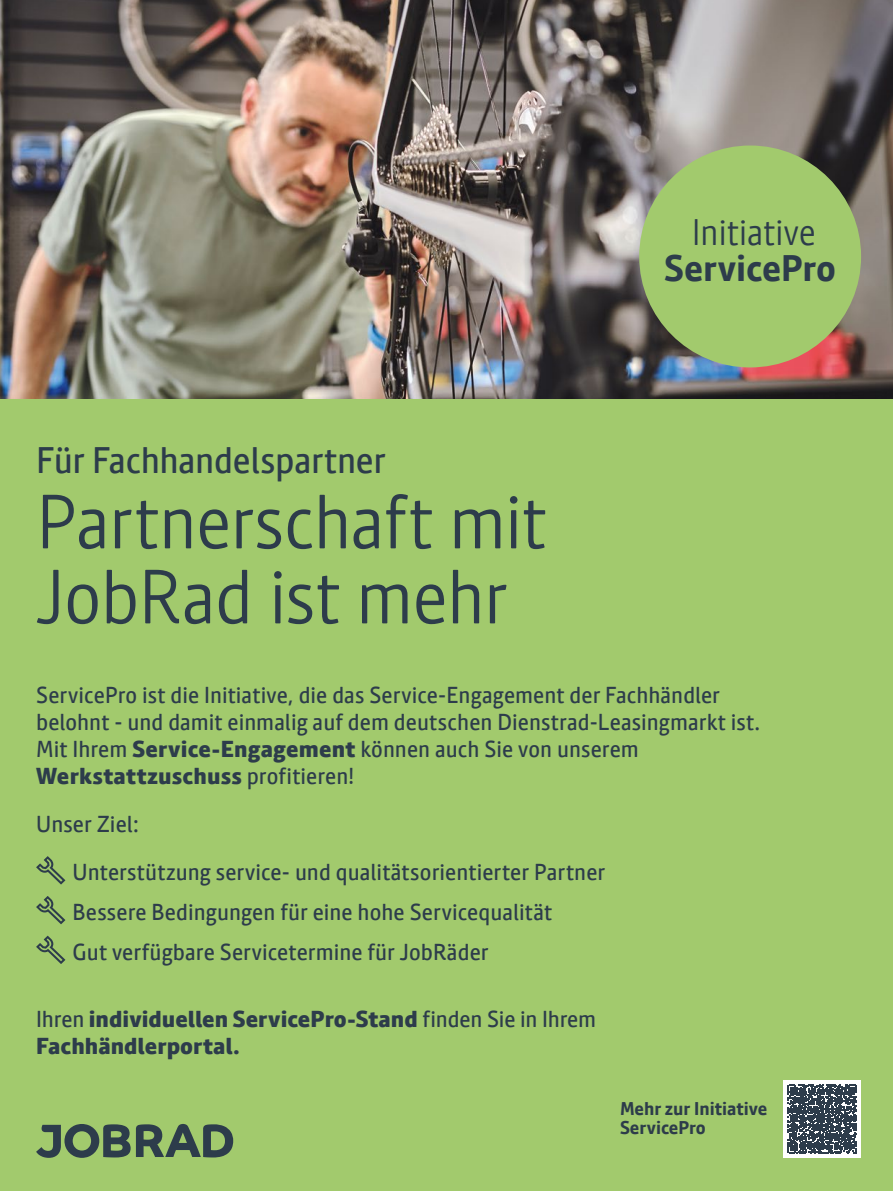
<style>
.page{position:relative;width:893px;height:1191px;background:#a2ca6d}
.page>*{position:absolute;margin:0;border:0;box-sizing:border-box;transform-origin:0 0}
.t1{font:300 75px/75px "Calmetta";letter-spacing:-.015em;color:#2d3c4b}
.t2{font:36px "Calmetta";letter-spacing:-.01em;color:#2d3c4b}
.t3{font:300 36px "Calmetta";letter-spacing:-.01em;color:#2d3c4b}
.t4{font:700 36px "Calmetta";color:#2d3c4b}
.t5{font:22.5px/27px "Calmetta";letter-spacing:.005em;color:#2d3c4b}
.t6{font:800 22.5px/27px "Calmetta";color:#2d3c4b}
.t7{font:700 18px/19.5px "Calmetta";color:#2d3c4a}
.s1{font-weight:800}
.s2{font-weight:400}
</style>
<div class="page">
<img style="left:0;top:0;width:893px;height:398px">
<div style="left:639px;top:145px;width:222px;height:222px;background:#a2ca6d;border-radius:50%"></div>
<div style="left:783px;top:1080px;width:78px;height:77px;background:#fff"></div>
<svg style="left:788px;top:1084px;width:68px;height:69px"></svg>
<svg style="left:36px;top:856px;width:29px;height:28px"></svg>
<svg style="left:36px;top:896px;width:29px;height:28px"></svg>
<svg style="left:36px;top:935px;width:29px;height:29px"></svg>
<svg style="left:36px;top:1124px;width:197px;height:33px"></svg>
<h2 class="t2" style="left:36px;top:439px;width:351px">Für Fachhandelspartner</h2>
<h1 class="t1" style="left:36px;top:484px;width:512px">Partnerschaft mit<br>JobRad ist mehr</h1>
<h2 class="t3" style="left:692px;top:211px;width:126px">Initiative</h2>
<h2 class="t4" style="left:664px;top:246px;width:174px">ServicePro</h2>
<p class="t5" style="left:36px;top:681px;width:726px">ServicePro ist die Initiative, die das Service-Engagement der Fachhändler belohnt - und damit einmalig auf dem deutschen Dienstrad-Leasingmarkt ist.<br>Mit Ihrem <span class="s1">Service-Engagement</span> können auch Sie von unserem <span class="s1">Werkstattzuschuss</span> profitieren!</p>
<p class="t5" style="left:73px;top:800px;width:534px;line-height:48.3px;text-indent:-36px">Unser Ziel:<br>Unterstützung service- und qualitätsorientierter Partner</p>
<p class="t5" style="left:73px;top:892px;width:481px;line-height:39.8px">Bessere Bedingungen für eine hohe Servicequalität<br>Gut verfügbare Servicetermine für JobRäder</p>
<p class="t6" style="left:36px;top:1005px;width:562px"><span class="s2">Ihren</span> individuellen ServicePro-Stand <span class="s2">finden Sie in Ihrem<br></span>Fachhändlerportal.</p>
<p class="t7" style="left:620px;top:1098px;width:149px">Mehr zur Initiative<br>ServicePro</p>
</div>
